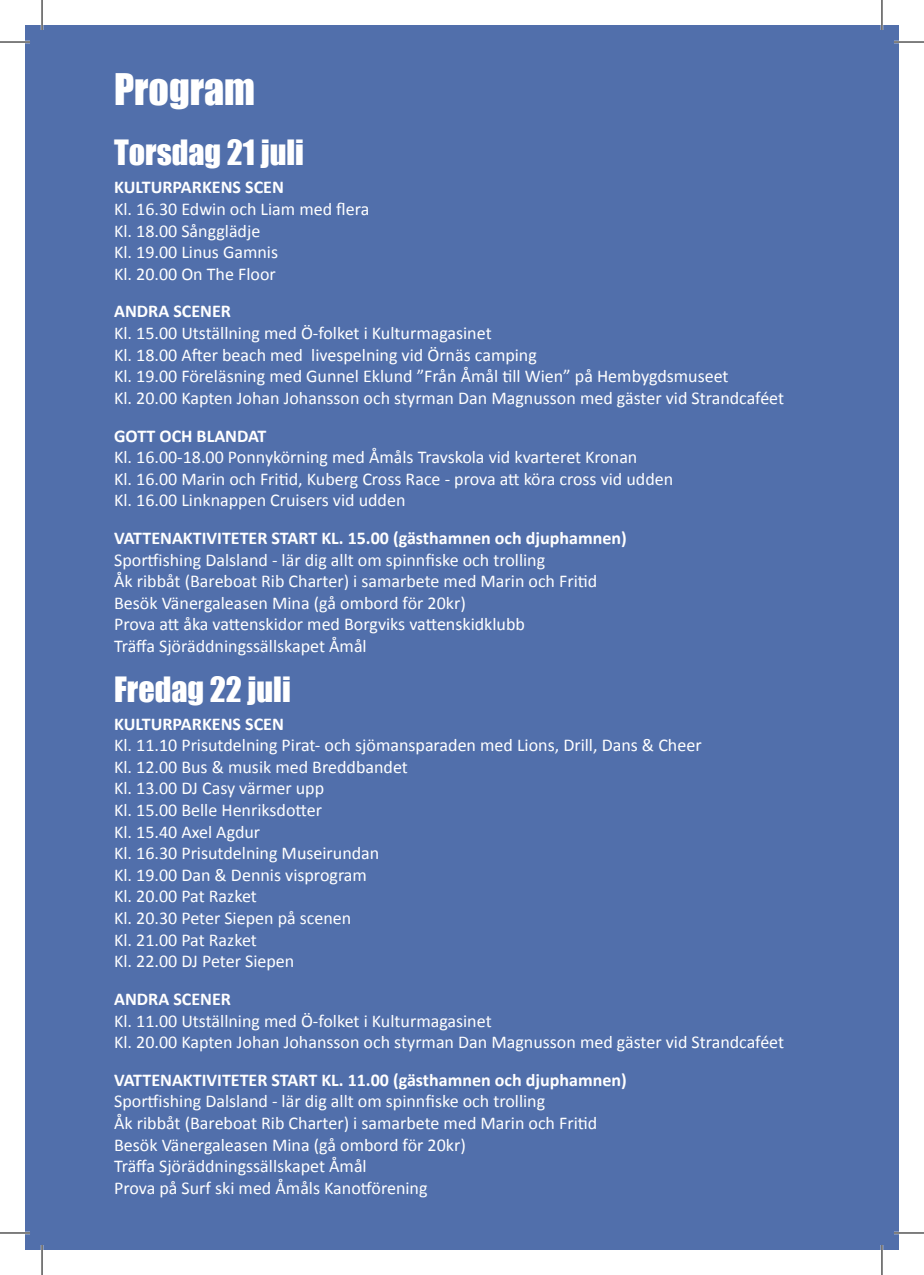
<style>
.page{position:relative;width:924px;height:1275px;background:#fff}
.page>*{position:absolute;margin:0;border:0;box-sizing:border-box;transform-origin:0 0}
.t1{font:40px "Impact";color:#fff}
.t2{font:32px "Impact";color:#fff}
.t3{font:18px/21.6px "Calibri";color:#fff}
.t4{font:700 18px "Calibri";color:#fff}
.s1{font-weight:700}
</style>
<div class="page">
<div style="left:25px;top:25px;width:873px;height:1225px;background:#516fab"></div>
<hr style="left:0;top:41px;width:30px;height:2px;background:#fff">
<hr style="left:893px;top:41px;width:30px;height:2px;background:#fff">
<hr style="left:0;top:1231px;width:30px;height:3px;background:#fff">
<hr style="left:893px;top:1231px;width:30px;height:3px;background:#fff">
<hr style="left:41px;top:0;width:2px;height:30px;background:#fff">
<hr style="left:41px;top:1245px;width:2px;height:30px;background:#fff">
<hr style="left:880px;top:0;width:2px;height:30px;background:#fff">
<hr style="left:880px;top:1245px;width:2px;height:30px;background:#fff">
<hr style="left:0;top:42px;width:30px;height:1px;background:#000">
<hr style="left:893px;top:42px;width:30px;height:1px;background:#000">
<hr style="left:0;top:1232px;width:30px;height:1px;background:#000">
<hr style="left:893px;top:1232px;width:30px;height:1px;background:#000">
<hr style="left:42px;top:0;width:1px;height:30px;background:#000">
<hr style="left:42px;top:1245px;width:1px;height:30px;background:#000">
<hr style="left:881px;top:0;width:1px;height:30px;background:#000">
<hr style="left:881px;top:1245px;width:1px;height:30px;background:#000">
<p class="t1" style="left:114px;top:59px;width:142px">Program</p>
<p class="t2" style="left:114px;top:128px;width:191px">Torsdag 21 juli</p>
<p class="t3" style="left:114px;top:176px;width:256px"><span class="s1">KULTURPARKENS SCEN<br></span>Kl. 16.30 Edwin och Liam med flera<br>Kl. 18.00 Sångglädje<br>Kl. 19.00 Linus Gamnis</p>
<p class="t3" style="left:114px;top:262px;width:163px">Kl. 20.00 On The Floor</p>
<p class="t4" style="left:114px;top:299px;width:118px">ANDRA SCENER</p>
<p class="t3" style="left:114px;top:322px;width:424px">Kl. 15.00 Utställning med Ö-folket i Kulturmagasinet<br>Kl. 18.00 After beach med livespelning vid Örnäs camping</p>
<p class="t3" style="left:114px;top:365px;width:615px">Kl. 19.00 Föreläsning med Gunnel Eklund ”Från Åmål till Wien” på Hembygdsmuseet</p>
<p class="t3" style="left:114px;top:386px;width:671px">Kl. 20.00 Kapten Johan Johansson och styrman Dan Magnusson med gäster vid Strandcaféet</p>
<p class="t4" style="left:114px;top:423px;width:154px">GOTT OCH BLANDAT</p>
<p class="t3" style="left:114px;top:446px;width:524px">Kl. 16.00-18.00 Ponnykörning med Åmåls Travskola vid kvarteret Kronan</p>
<p class="t3" style="left:114px;top:467px;width:560px">Kl. 16.00 Marin och Fritid, Kuberg Cross Race - prova att köra cross vid udden</p>
<p class="t3" style="left:114px;top:489px;width:293px">Kl. 16.00 Linknappen Cruisers vid udden</p>
<p class="t4" style="left:114px;top:525px;width:514px">VATTENAKTIVITETER START KL. 15.00 (gästhamnen och djuphamnen)</p>
<p class="t3" style="left:114px;top:548px;width:432px">Sportfishing Dalsland - lär dig allt om spinnfiske och trolling</p>
<p class="t3" style="left:114px;top:570px;width:484px">Åk ribbåt (Bareboat Rib Charter) i samarbete med Marin och Fritid</p>
<p class="t3" style="left:114px;top:591px;width:353px">Besök Vänergaleasen Mina (gå ombord för 20kr)</p>
<p class="t3" style="left:114px;top:613px;width:412px">Prova att åka vattenskidor med Borgviks vattenskidklubb</p>
<p class="t3" style="left:114px;top:634px;width:254px">Träffa Sjöräddningssällskapet Åmål</p>
<p class="t2" style="left:114px;top:664px;width:178px">Fredag 22 juli</p>
<p class="t3" style="left:114px;top:712px;width:588px"><span class="s1">KULTURPARKENS SCEN<br></span>Kl. 11.10 Prisutdelning Pirat- och sjömansparaden med Lions, Drill, Dans &amp; Cheer</p>
<p class="t3" style="left:114px;top:755px;width:295px">Kl. 12.00 Bus &amp; musik med Breddbandet</p>
<p class="t3" style="left:114px;top:777px;width:211px">Kl. 13.00 DJ Casy värmer upp</p>
<p class="t3" style="left:114px;top:798px;width:209px">Kl. 15.00 Belle Henriksdotter</p>
<p class="t3" style="left:114px;top:820px;width:266px">Kl. 15.40 Axel Agdur<br>Kl. 16.30 Prisutdelning Museirundan</p>
<p class="t3" style="left:114px;top:863px;width:254px">Kl. 19.00 Dan &amp; Dennis visprogram</p>
<p class="t3" style="left:114px;top:885px;width:144px">Kl. 20.00 Pat Razket</p>
<p class="t3" style="left:114px;top:906px;width:239px">Kl. 20.30 Peter Siepen på scenen</p>
<p class="t3" style="left:114px;top:928px;width:144px">Kl. 21.00 Pat Razket</p>
<p class="t3" style="left:114px;top:950px;width:182px">Kl. 22.00 DJ Peter Siepen</p>
<p class="t4" style="left:114px;top:986px;width:118px">ANDRA SCENER</p>
<p class="t3" style="left:114px;top:1009px;width:671px">Kl. 11.00 Utställning med Ö-folket i Kulturmagasinet<br>Kl. 20.00 Kapten Johan Johansson och styrman Dan Magnusson med gäster vid Strandcaféet</p>
<p class="t4" style="left:114px;top:1067px;width:514px">VATTENAKTIVITETER START KL. 11.00 (gästhamnen och djuphamnen)</p>
<p class="t3" style="left:114px;top:1090px;width:432px">Sportfishing Dalsland - lär dig allt om spinnfiske och trolling</p>
<p class="t3" style="left:114px;top:1111px;width:484px">Åk ribbåt (Bareboat Rib Charter) i samarbete med Marin och Fritid</p>
<p class="t3" style="left:114px;top:1133px;width:353px">Besök Vänergaleasen Mina (gå ombord för 20kr)<br>Träffa Sjöräddningssällskapet Åmål</p>
<p class="t3" style="left:114px;top:1176px;width:315px">Prova på Surf ski med Åmåls Kanotförening</p>
</div>
